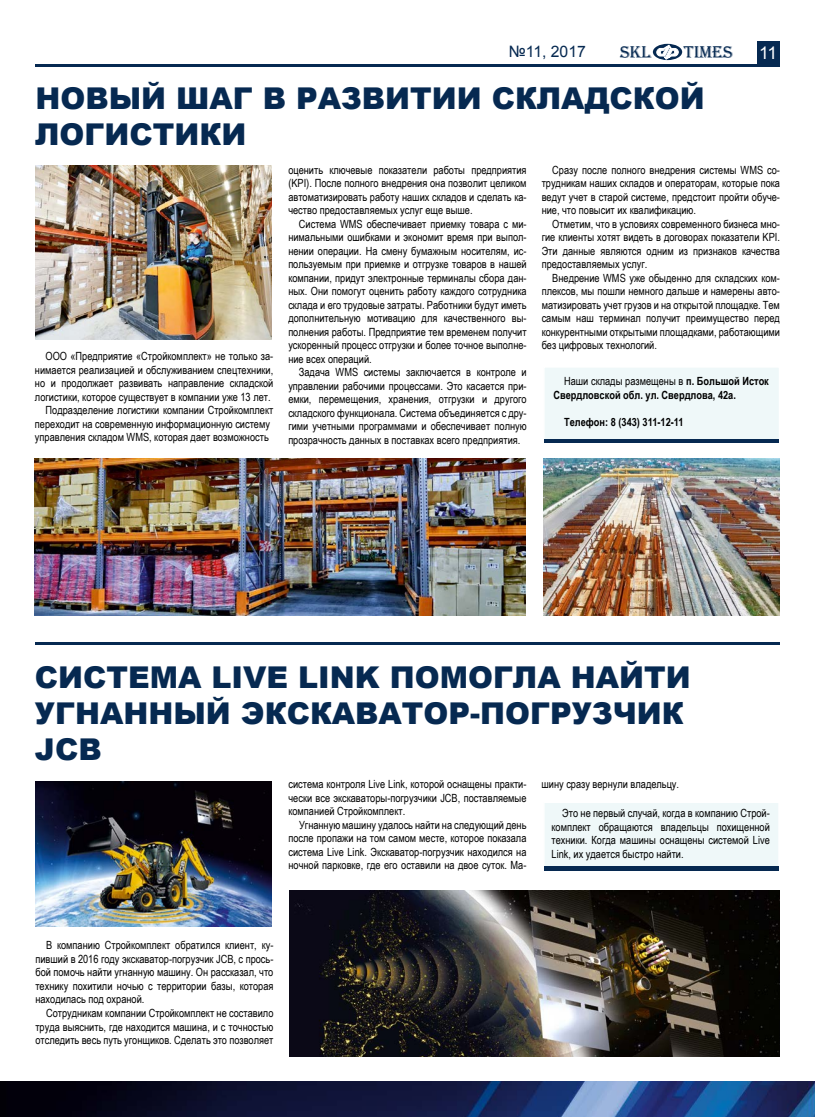
<style>
.page{position:relative;width:815px;height:1117px;background:#fff}
.page>*{position:absolute;margin:0;border:0;box-sizing:border-box;transform-origin:0 0}
.t1{font:900 30px/36px "Arial";color:#062951}
.t2{font:17.5px "Algerian";color:#062951}
.t3{font:17.5px "Arial";color:#fff}
.t4{font:15.75px "Arial";color:#062951}
.t5{font:11.25px/13.5px "Arial Narrow";color:#000;text-align:justify}
.t6{font:700 11.25px/13.5px "Arial Narrow";color:#000}
.s1{font-weight:400}
</style>
<div class="page">
<div style="left:543px;top:366px;width:237px;height:77px;background:#eff8f9;border:1px solid #fff"></div>
<hr style="left:544px;top:439px;width:235px;height:4px;background:#062951">
<div style="left:543px;top:801px;width:237px;height:69px;background:#eff8f9;border:1px solid #fff"></div>
<hr style="left:544px;top:866px;width:234px;height:4px;background:#062951">
<div style="left:757px;top:42px;width:23px;height:22px;background:#062951"></div>
<hr style="left:35px;top:64px;width:745px;height:2px;background:#062951">
<div style="left:653px;top:44px;width:29px;height:16px;background:#062951;border-radius:50%"></div>
<svg style="left:656px;top:45px;width:23px;height:15px"></svg>
<img style="left:0;top:1081px;width:815px;height:35px">
<hr style="left:35px;top:642px;width:745px;height:2px;background:#062951">
<img style="left:35px;top:781px;width:237px;height:145px">
<img style="left:289px;top:890px;width:491px;height:166px">
<img style="left:543px;top:458px;width:237px;height:157px">
<img style="left:35px;top:458px;width:491px;height:157px">
<img style="left:35px;top:166px;width:237px;height:174px">
<h3 class="t4" style="left:509px;top:41px;width:79px">№11, 2017</h3>
<h2 class="t2" style="left:620px;top:42px;width:33px">SKL</h2>
<h2 class="t2" style="left:684px;top:42px;width:50px">TIMES</h2>
<h2 class="t3" style="left:759px;top:41px;width:20px">11</h2>
<h1 class="t1" style="left:35px;top:79px;width:671px">НОВЫЙ ШАГ В РАЗВИТИИ СКЛАДСКОЙ<br>ЛОГИСТИКИ</h1>
<p class="t5" style="left:46px;top:349px;width:229px">ООО «Предприятие «Стройкомплект» не только за-</p>
<p class="t5" style="left:35px;top:362px;width:240px">нимается реализацией и обслуживанием спецтехники,</p>
<p class="t5" style="left:35px;top:376px;width:240px">но и продолжает развивать направление складской</p>
<p class="t5" style="left:35px;top:389px;width:237px">логистики, которое существует в компании уже 13 лет.</p>
<p class="t5" style="left:46px;top:403px;width:229px">Подразделение логистики компании Стройкомплект</p>
<p class="t5" style="left:35px;top:416px;width:237px">переходит на современную информационную систему</p>
<p class="t5" style="left:35px;top:430px;width:235px">управления складом WMS, которая дает возможность</p>
<p class="t5" style="left:288px;top:162px;width:240px">оценить ключевые показатели работы предприятия (KPI). После полного внедрения она позволит целиком автоматизировать работу наших складов и сделать ка&shy;чество предоставляемых услуг еще выше.</p>
<p class="t5" style="left:288px;top:216px;width:240px;text-indent:11px">Система WMS обеспечивает приемку товара с ми&shy;нимальными ошибками и экономит время при выпол&shy;нении операции. На смену бумажным носителям, ис&shy;пользуемым при приемке и отгрузке товаров в нашей компании, придут электронные терминалы сбора дан&shy;ных. Они помогут оценить работу каждого сотрудника склада и его трудовые затраты. Работники будут иметь дополнительную мотивацию для качественного вы&shy;полнения работы. Предприятие тем временем получит ускоренный процесс отгрузки и более точное выполне&shy;ние всех операций.</p>
<p class="t5" style="left:288px;top:365px;width:240px;text-indent:11px">Задача WMS системы заключается в контроле и управлении рабочими процессами. Это касается при&shy;емки, перемещения, хранения, отгрузки и другого складского функционала. Система объединяется с дру&shy;гими учетными программами и обеспечивает полную прозрачность данных в поставках всего предприятия.</p>
<p class="t5" style="left:542px;top:162px;width:240px;text-indent:11px">Сразу после полного внедрения системы WMS со&shy;трудникам наших складов и операторам, которые пока ведут учет в старой системе, предстоит пройти обуче&shy;ние, что повысит их квалификацию.</p>
<p class="t5" style="left:542px;top:216px;width:240px;text-indent:11px">Отметим, что в условиях современного бизнеса мно&shy;гие клиенты хотят видеть в договорах показатели KPI.<br>Эти данные являются одним из признаков качества предоставляемых услуг.</p>
<p class="t5" style="left:542px;top:270px;width:240px;text-indent:11px">Внедрение WMS уже обыденно для складских ком&shy;плексов, мы пошли немного дальше и намерены авто&shy;матизировать учет грузов и на открытой площадке. Тем самым наш терминал получит преимущество перед конкурентными открытыми площадками, работающими без цифровых технологий.</p>
<p class="t6" style="left:553px;top:374px;width:217px;text-indent:11px"><span class="s1">Наши склады размещены в</span> п. Большой Исток<br>Свердловской обл. ул. Свердлова, 42а.</p>
<p class="t6" style="left:564px;top:414px;width:121px">Телефон: 8 (343) 311-12-11</p>
<h1 class="t1" style="left:35px;top:658px;width:657px">СИСТЕМА LIVE LINK ПОМОГЛА НАЙТИ<br>УГНАННЫЙ ЭКСКАВАТОР-ПОГРУЗЧИК<br>JCB</h1>
<p class="t5" style="left:288px;top:777px;width:240px">система контроля Live Link, которой оснащены практи&shy;чески все экскаваторы-погрузчики JCB, поставляемые компанией Стройкомплект.</p>
<p class="t5" style="left:288px;top:817px;width:240px;text-indent:11px">Угнанную машину удалось найти на следующий день после пропажи на том самом месте, которое показала система Live Link. Экскаватор-погрузчик находился на ночной парковке, где его оставили на двое суток. Ма-</p>
<p class="t5" style="left:542px;top:777px;width:139px">шину сразу вернули владельцу.</p>
<p class="t5" style="left:552px;top:805px;width:220px;text-indent:11px">Это не первый случай, когда в компанию Строй&shy;комплект обращаются владельцы похищенной техники. Когда машины оснащены системой Live Link, их удается быстро найти.</p>
<p class="t5" style="left:35px;top:938px;width:240px;text-indent:11px">В компанию Стройкомплект обратился клиент, ку&shy;пивший в 2016 году экскаватор-погрузчик JCB, с прось&shy;бой помочь найти угнанную машину. Он рассказал, что технику похитили ночью с территории базы, которая находилась под охраной.</p>
<p class="t5" style="left:35px;top:1005px;width:240px;text-indent:11px">Сотрудникам компании Стройкомплект не составило труда выяснить, где находится машина, и с точностью отследить весь путь угонщиков. Сделать это позволяет</p>
</div>
